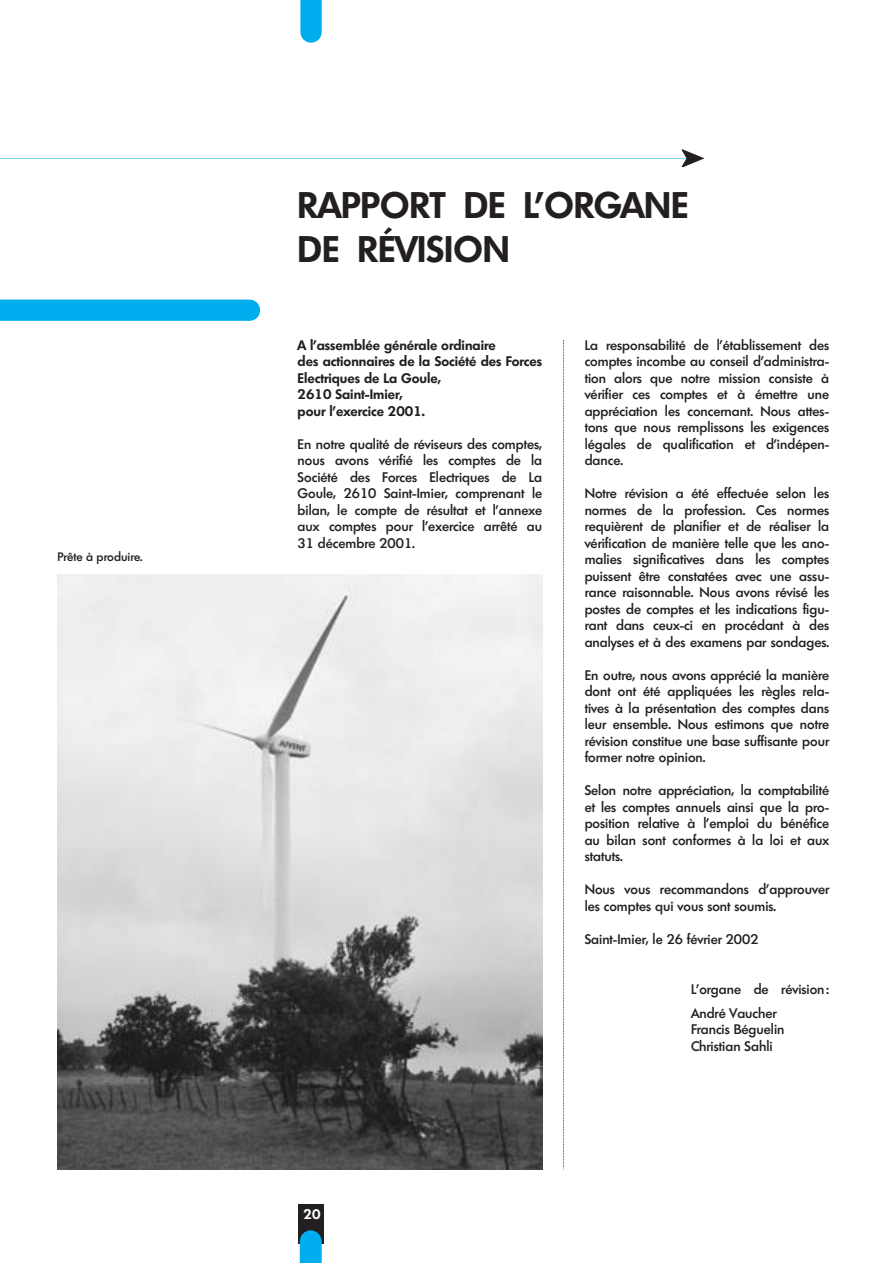
<style>
.page{position:relative;width:893px;height:1263px;background:#fff}
.page>*{position:absolute;margin:0;border:0;box-sizing:border-box;transform-origin:0 0}
.t1{font:600 36px/43.5px "Limerick";color:#231f20}
.t2{font:500 13.5px/16.5px "Limerick";color:#231f20;text-align:justify}
.t3{font:600 13.5px/16.5px "Limerick";color:#231f20}
.t4{font:600 13.5px "Limerick";color:#fff}
.t5{font:500 12px "Limerick";color:#231f20}
</style>
<div class="page">
<div style="left:0;top:300px;width:260px;height:21px;background:#00aeef"></div>
<div style="left:298px;top:1204px;width:26px;height:39px;background:#231f20"></div>
<svg style="left:300px;top:1230px;width:22px;height:33px"></svg>
<svg style="left:300px;top:0;width:22px;height:43px"></svg>
<hr style="left:0;top:157px;width:689px;height:2px;background:#00aeef">
<svg style="left:681px;top:150px;width:24px;height:17px"></svg>
<svg style="left:563px;top:340px;width:1px;height:830px"></svg>
<img style="left:57px;top:574px;width:485px;height:595px">
<p class="t5" style="left:57px;top:550px;width:87px">Prête à produire.</p>
<h1 class="t1" style="left:298px;top:184px;width:392px">RAPPORT DE L’ORGANE<br>DE RÉVISION</h1>
<p class="t3" style="left:298px;top:337px;width:246px">A l’assemblée générale ordinaire<br>des actionnaires de la Société des Forces<br>Electriques de La Goule,<br>2610 Saint-Imier,<br>pour l’exercice 2001.</p>
<p class="t2" style="left:298px;top:436px;width:246px">En notre qualité de réviseurs des comptes, nous avons vérifié les comptes de la Société des Forces Electriques de La Goule, 2610 Saint-Imier, comprenant le bilan, le compte de résultat et l’annexe aux comptes pour l’exercice arrêté au 31 décembre 2001.</p>
<p class="t2" style="left:585px;top:337px;width:246px">La responsabilité de l’établissement des comptes incombe au conseil d’administra&shy;tion alors que notre mission consiste à vérifier ces comptes et à émettre une appréciation les concernant. Nous attes&shy;tons que nous remplissons les exigences légales de qualification et d’indépen&shy;dance.</p>
<p class="t2" style="left:585px;top:485px;width:246px">Notre révision a été effectuée selon les normes de la profession. Ces normes requièrent de planifier et de réaliser la vérification de manière telle que les ano&shy;malies significatives dans les comptes puissent être constatées avec une assu&shy;rance raisonnable. Nous avons révisé les postes de comptes et les indications figu&shy;rant dans ceux-ci en procédant à des analyses et à des examens par sondages.</p>
<p class="t2" style="left:585px;top:667px;width:246px">En outre, nous avons apprécié la manière dont ont été appliquées les règles rela&shy;tives à la présentation des comptes dans leur ensemble. Nous estimons que notre révision constitue une base suffisante pour former notre opinion.</p>
<p class="t2" style="left:585px;top:782px;width:246px">Selon notre appréciation, la comptabilité et les comptes annuels ainsi que la pro&shy;position relative à l’emploi du bénéfice au bilan sont conformes à la loi et aux statuts.</p>
<p class="t2" style="left:585px;top:881px;width:246px">Nous vous recommandons d’approuver les comptes qui vous sont soumis.</p>
<p class="t2" style="left:585px;top:931px;width:175px">Saint-Imier, le 26 février 2002</p>
<p class="t2" style="left:691px;top:977px;width:140px;line-height:24px">L’organe de révision:<br>André Vaucher</p>
<p class="t2" style="left:691px;top:1021px;width:95px">Francis Béguelin<br>Christian Sahli</p>
<p class="t4" style="left:304px;top:1206px;width:18px">20</p>
</div>
